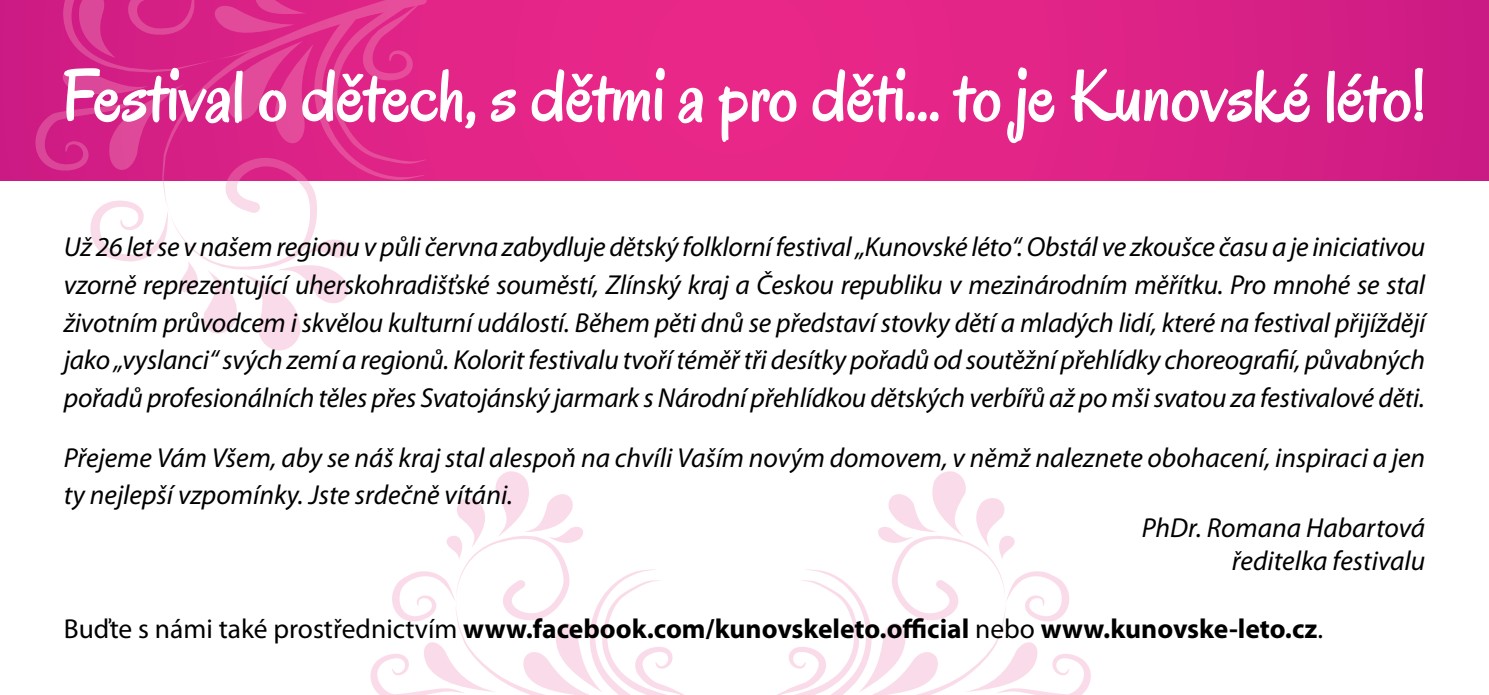
<style>
.page{position:relative;width:1489px;height:695px;background:#fff}
.page>*{position:absolute;margin:0;border:0;box-sizing:border-box;transform-origin:0 0}
.t1{font:72.75px "Oregano";color:#fff}
.t2{font:italic 27.5px/37.5px "Myriad Pro";color:#000;text-align:justify}
.t3{font:700 27.5px "Myriad Pro";color:#000}
.s1{font-weight:400}
</style>
<div class="page">
<svg style="left:0;top:0;width:1488px;height:181px;background:#dd2286"></svg>
<svg style="left:162px;top:180px;width:250px;height:56px"></svg>
<svg style="left:90px;top:200px;width:78px;height:61px"></svg>
<svg style="left:179px;top:236px;width:171px;height:115px"></svg>
<svg style="left:34px;top:0;width:442px;height:180px;background:#dc328e"></svg>
<svg style="left:490px;top:89px;width:27px;height:33px"></svg>
<svg style="left:531px;top:64px;width:134px;height:65px;background:#e94498"></svg>
<svg style="left:677px;top:87px;width:26px;height:37px"></svg>
<svg style="left:718px;top:0;width:79px;height:143px;background:#e9328e"></svg>
<svg style="left:811px;top:64px;width:128px;height:59px;background:#e94196"></svg>
<svg style="left:952px;top:75px;width:48px;height:48px;background:#e74599"></svg>
<svg style="left:1006px;top:67px;width:49px;height:84px;background:#e43c94"></svg>
<svg style="left:1070px;top:64px;width:240px;height:88px;background:#dd3490"></svg>
<svg style="left:1326px;top:56px;width:97px;height:68px;background:#d73b95"></svg>
<svg style="left:370px;top:471px;width:312px;height:223px"></svg>
<svg style="left:779px;top:471px;width:311px;height:223px"></svg>
<h1 class="t1" style="left:62px;top:50px;width:1365px">Festival o dětech, s dětmi a pro děti... to je Kunovské léto!</h1>
<p class="t2" style="left:64px;top:228px;width:1362px">Už 26 let se v našem regionu v půli června zabydluje dětský folklorní festival „Kunovské léto“. Obstál ve zkoušce času a je iniciativou vzorně reprezentující uherskohradišťské souměstí, Zlínský kraj a Českou republiku v mezinárodním měřítku. Pro mnohé se stal životním průvodcem i skvělou kulturní událostí. Během pěti dnů se představí stovky dětí a mladých lidí, které na festival přijíždějí jako „vyslanci“ svých zemí a regionů. Kolorit festivalu tvoří téměř tři desítky pořadů od soutěžní přehlídky choreografií, půvabných pořadů profesionálních těles přes Svatojánský jarmark s Národní přehlídkou dětských verbířů až po mši svatou za festivalové děti.</p>
<p class="t2" style="left:64px;top:438px;width:1362px">Přejeme Vám Všem, aby se náš kraj stal alespoň na chvíli Vaším novým domovem, v němž naleznete obohacení, inspiraci a jen ty nejlepší vzpomínky. Jste srdečně vítáni.</p>
<p class="t2" style="left:1141px;top:511px;width:285px;line-height:33px;text-align:right">PhDr. Romana Habartová ředitelka festivalu</p>
<p class="t3" style="left:64px;top:611px;width:1260px"><span class="s1">Buďte s námi také prostřednictvím</span> www.facebook.com/kunovskeleto.official <span class="s1">nebo</span> www.kunovske-leto.cz<span class="s1">.</span></p>
</div>
